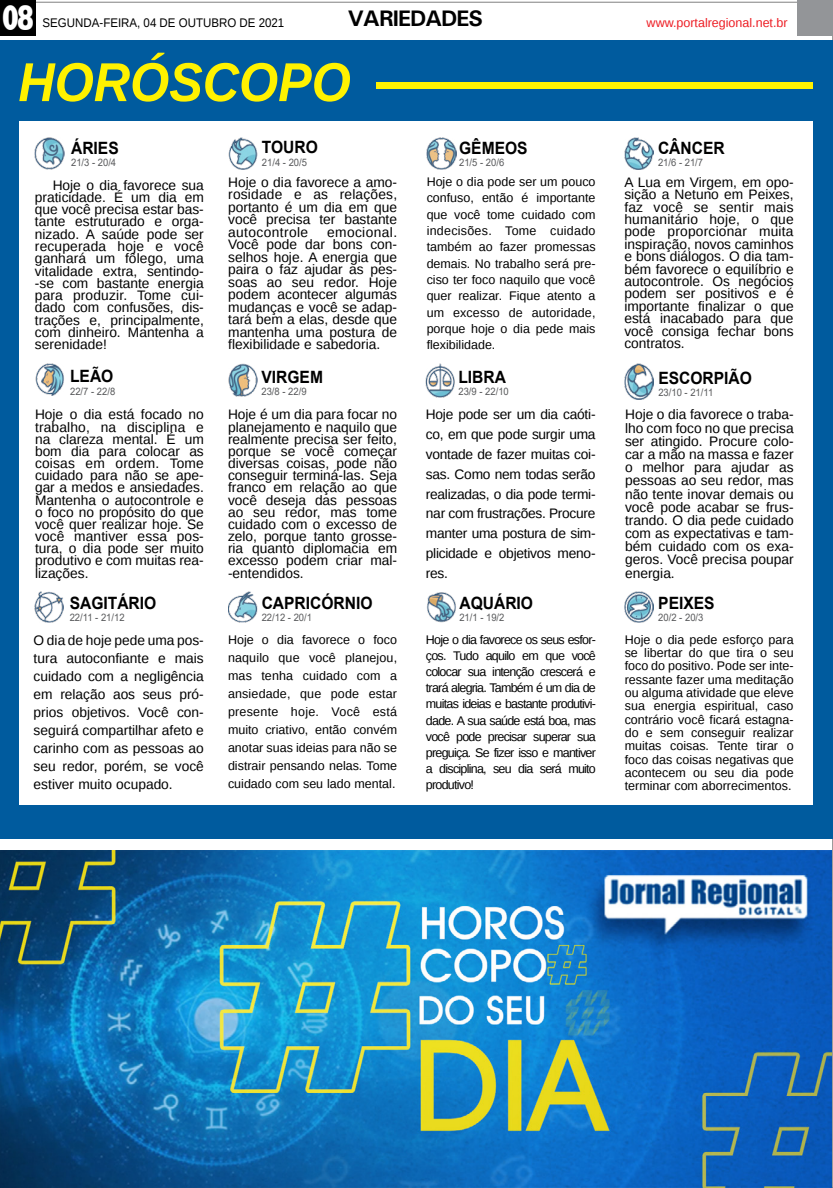
<style>
.page{position:relative;width:833px;height:1188px;background:#fff}
.page>*{position:absolute;margin:0;border:0;box-sizing:border-box;transform-origin:0 0}
.TÍTULO{font:italic 700 54.75px "Liberation Sans";color:#fff200;scale:.92 1}
.t1{font:800 36.12px "Rockwell";color:#fff;scale:.7 1}
.TITULO_PG{font:700 22.5px "Univers";letter-spacing:-.04em;color:#000}
.JR_Classificados{font:700 17px "Arial";color:#000;scale:.92 1}
.NOVELAS_E_HOROSC{font:13.75px/12.1px "Liberation Sans";color:#000;text-align:justify}
.MATÉRIA{font:13.75px/12.2px "Liberation Sans";color:#000;text-align:justify}
.NOVELAS_E_HOROSC-2{font:12.5px/13.4px "Liberation Sans";color:#000;text-align:justify}
.DATA_PG{font:12.5px "Liberation Sans";color:#000;scale:.92 1}
.DATA_PG-2{font:12.5px "Liberation Sans";color:#ed1d24}
.JR_Classificados-2{font:10.25px "Arial";color:#58595b;scale:.92 1}
</style>
<div class="page">
<div style="left:0;top:0;width:36px;height:36px;background:#000"></div>
<div style="left:797px;top:0;width:36px;height:36px;background:#939598"></div>
<div style="left:0;top:41px;width:833px;height:797px;background:#005b9e"></div>
<div style="left:376px;top:83px;width:436px;height:6px;background:#fff200"></div>
<div style="left:19px;top:121px;width:793px;height:683px;background:#fff"></div>
<img style="left:35px;top:138px;width:29px;height:32px">
<img style="left:228px;top:138px;width:30px;height:32px">
<img style="left:427px;top:138px;width:29px;height:32px">
<img style="left:624px;top:138px;width:30px;height:32px">
<img style="left:35px;top:364px;width:29px;height:32px">
<img style="left:228px;top:364px;width:29px;height:32px">
<img style="left:426px;top:364px;width:28px;height:33px">
<img style="left:624px;top:364px;width:30px;height:35px">
<img style="left:35px;top:591px;width:28px;height:31px">
<img style="left:228px;top:591px;width:29px;height:31px">
<img style="left:427px;top:592px;width:29px;height:30px">
<img style="left:624px;top:591px;width:30px;height:31px">
<img style="left:0;top:850px;width:832px;height:337px">
<p class="t1" style="left:2px;top:-3px;width:48px">08</p>
<p class="DATA_PG" style="left:43px;top:16px;width:264px">SEGUNDA-FEIRA, 04 DE OUTUBRO DE 2021</p>
<p class="TITULO_PG" style="left:348px;top:5px;width:137px">VARIEDADES</p>
<p class="DATA_PG-2" style="left:646px;top:16px;width:143px">www.portalregional.net.br</p>
<p class="TÍTULO" style="left:18px;top:45px;width:363px">HORÓSCOPO</p>
<p class="JR_Classificados" style="left:71px;top:136px;width:53px">ÁRIES</p>
<p class="JR_Classificados-2" style="left:71px;top:155px;width:51px">21/3 - 20/4</p>
<p class="JR_Classificados" style="left:459px;top:136px;width:76px">GÊMEOS</p>
<p class="JR_Classificados-2" style="left:459px;top:155px;width:51px">21/5 - 20/6</p>
<p class="JR_Classificados" style="left:658px;top:136px;width:74px">CÂNCER</p>
<p class="JR_Classificados-2" style="left:658px;top:155px;width:51px">21/6 - 21/7</p>
<p class="JR_Classificados" style="left:262px;top:135px;width:62px">TOURO</p>
<p class="JR_Classificados-2" style="left:262px;top:155px;width:51px">21/4 - 20/5</p>
<p class="MATÉRIA" style="left:35px;top:179px;width:170px;text-indent:18px">Hoje o dia favorece sua praticidade. É um dia em que você precisa estar bas&shy;tante estruturado e orga&shy;nizado. A saúde pode ser recuperada hoje e você ganhará um fôlego, uma vitalidade extra, sentindo--se com bastante energia para produzir. Tome cui&shy;dado com confusões, dis&shy;trações e, principalmente, com dinheiro. Mantenha a serenidade!</p>
<p class="NOVELAS_E_HOROSC" style="left:228px;top:176px;width:170px;line-height:12.5px">Hoje o dia favorece a amo&shy;rosidade e as relações, portanto é um dia em que você precisa ter bastante autocontrole</p>
<p class="NOVELAS_E_HOROSC" style="left:228px;top:226px;width:170px;line-height:12.5px;text-indent:99px">emocional.<br>Você pode dar bons con&shy;selhos hoje. A energia que paira o faz ajudar as pes&shy;soas ao seu redor. Hoje podem acontecer algumas mudanças e você se adap&shy;tará bem a elas, desde que mantenha uma postura de flexibilidade e sabedoria.</p>
<p class="JR_Classificados" style="left:70px;top:364px;width:49px">LEÃO</p>
<p class="JR_Classificados-2" style="left:70px;top:384px;width:51px">22/7 - 22/8</p>
<p class="JR_Classificados" style="left:261px;top:365px;width:68px">VIRGEM</p>
<p class="JR_Classificados-2" style="left:261px;top:384px;width:51px">23/8 - 22/9</p>
<p class="NOVELAS_E_HOROSC-2" style="left:427px;top:174px;width:170px;line-height:16.4px">Hoje o dia pode ser um pouco confuso, então é importante que você tome cuidado com indecisões. Tome cuidado também ao fazer promessas demais. No trabalho será pre&shy;ciso ter foco naquilo que você quer realizar. Fique atento a um excesso de autoridade, porque hoje o dia pede mais flexibilidade.</p>
<p class="NOVELAS_E_HOROSC" style="left:624px;top:176px;width:171px">A Lua em Virgem, em opo&shy;sição a Netuno em Peixes, faz você se sentir mais humanitário hoje, o que pode proporcionar muita inspiração, novos caminhos e bons diálogos. O dia tam&shy;bém favorece o equilíbrio e autocontrole. Os negócios podem ser positivos e é importante finalizar o que está inacabado para que você consiga fechar bons contratos.</p>
<p class="JR_Classificados" style="left:458px;top:365px;width:53px">LIBRA</p>
<p class="JR_Classificados-2" style="left:458px;top:384px;width:56px">23/9 - 22/10</p>
<p class="JR_Classificados" style="left:658px;top:366px;width:103px">ESCORPIÃO</p>
<p class="JR_Classificados-2" style="left:658px;top:385px;width:61px">23/10 - 21/11</p>
<p class="NOVELAS_E_HOROSC" style="left:35px;top:409px;width:170px">Hoje o dia está focado no trabalho, na disciplina e na clareza mental. É um bom dia para colocar as coisas em ordem. Tome cuidado para não se ape&shy;gar a medos e ansiedades.<br>Mantenha o autocontrole e o foco no propósito do que você quer realizar hoje. Se você mantiver essa pos&shy;tura, o dia pode ser muito produtivo e com muitas rea&shy;lizações.</p>
<p class="NOVELAS_E_HOROSC" style="left:228px;top:409px;width:171px">Hoje é um dia para focar no planejamento e naquilo que realmente precisa ser feito, porque se você começar diversas coisas, pode não conseguir terminá-las. Seja franco em relação ao que você deseja das pessoas ao seu redor, mas tome cuidado com o excesso de zelo, porque tanto grosse&shy;ria quanto diplomacia em excesso podem criar mal--entendidos.</p>
<p class="NOVELAS_E_HOROSC" style="left:426px;top:405px;width:171px;line-height:19.8px">Hoje pode ser um dia caóti&shy;co, em que pode surgir uma vontade de fazer muitas coi&shy;sas. Como nem todas serão realizadas, o dia pode termi&shy;nar com frustrações. Procure manter uma postura de sim&shy;plicidade e objetivos meno&shy;res.</p>
<p class="NOVELAS_E_HOROSC" style="left:625px;top:408px;width:170px;line-height:13.1px">Hoje o dia favorece o traba&shy;lho com foco no que precisa ser atingido. Procure colo&shy;car a mão na massa e fazer o melhor para ajudar as pessoas ao seu redor, mas não tente inovar demais ou você pode acabar se frus&shy;trando. O dia pede cuidado com as expectativas e tam&shy;bém cuidado com os exa&shy;geros. Você precisa poupar energia.</p>
<p class="JR_Classificados" style="left:70px;top:590px;width:96px">SAGITÁRIO</p>
<p class="JR_Classificados-2" style="left:70px;top:610px;width:61px">22/11 - 21/12</p>
<p class="JR_Classificados" style="left:262px;top:590px;width:122px">CAPRICÓRNIO</p>
<p class="JR_Classificados-2" style="left:262px;top:610px;width:56px">22/12 - 20/1</p>
<p class="JR_Classificados" style="left:459px;top:590px;width:82px">AQUÁRIO</p>
<p class="JR_Classificados-2" style="left:459px;top:610px;width:51px">21/1 - 19/2</p>
<p class="JR_Classificados" style="left:658px;top:590px;width:63px">PEIXES</p>
<p class="JR_Classificados-2" style="left:658px;top:610px;width:51px">20/2 - 20/3</p>
<p class="NOVELAS_E_HOROSC" style="left:34px;top:631px;width:172px;line-height:18px">O dia de hoje pede uma pos&shy;tura autoconfiante e mais cuidado com a negligência em relação aos seus pró&shy;prios objetivos. Você con&shy;seguirá compartilhar afeto e carinho com as pessoas ao seu redor, porém, se você estiver muito ocupado.</p>
<p class="NOVELAS_E_HOROSC-2" style="left:228px;top:630px;width:171px;line-height:18px">Hoje o dia favorece o foco naquilo que você planejou, mas tenha cuidado com a ansiedade, que pode estar presente hoje. Você está muito criativo, então convém anotar suas ideias para não se distrair pensando nelas. Tome cuidado com seu lado mental.</p>
<p class="NOVELAS_E_HOROSC-2" style="left:426px;top:631px;width:171px;line-height:16.1px">Hoje o dia favorece os seus esfor&shy;ços. Tudo aquilo em que você colocar sua intenção crescerá e trará alegria. Também é um dia de muitas ideias e bastante produtivi&shy;dade. A sua saúde está boa, mas você pode precisar superar sua preguiça. Se fizer isso e mantiver a disciplina, seu dia será muito produtivo!</p>
<p class="NOVELAS_E_HOROSC-2" style="left:625px;top:633px;width:170px">Hoje o dia pede esforço para se libertar do que tira o seu foco do positivo. Pode ser inte&shy;ressante fazer uma meditação ou alguma atividade que eleve sua energia espiritual, caso contrário você ficará estagna&shy;do e sem conseguir realizar muitas coisas. Tente tirar o foco das coisas negativas que acontecem ou seu dia pode terminar com aborrecimentos.</p>
</div>
